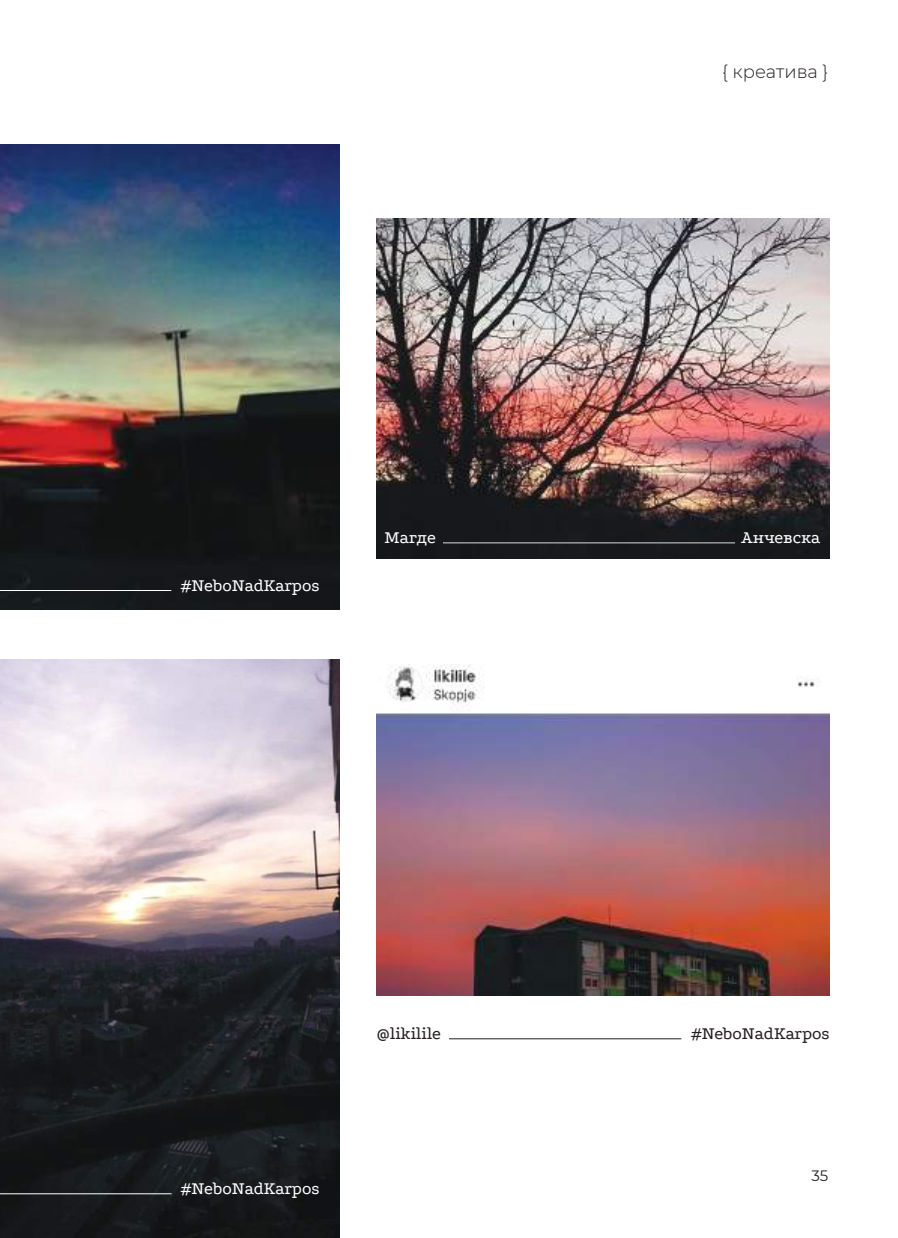
<style>
.page{position:relative;width:898px;height:1238px;background:#fff}
.page>*{position:absolute;margin:0;border:0;box-sizing:border-box;transform-origin:0 0}
.t1{font:18px "Podkova";color:#fff}
.t2{font:18px "Podkova";color:#241f1f}
.t3{font:300 18px "Montserrat";color:#241f1f}
.t4{font:15px "Montserrat";color:#241f1f}
</style>
<div class="page">
<img style="left:0;top:144px;width:340px;height:465px">
<img style="left:376px;top:219px;width:453px;height:339px">
<img style="left:0;top:659px;width:340px;height:578px">
<hr style="left:0;top:1193px;width:171px;height:1px;background:#fff">
<img style="left:376px;top:664px;width:453px;height:331px">
<hr style="left:449px;top:1038px;width:232px;height:1px;background:#241f1f">
<hr style="left:0;top:590px;width:171px;height:1px;background:#fff">
<hr style="left:443px;top:542px;width:291px;height:1px;background:#fff">
<p class="t3" style="left:722px;top:60px;width:108px">{ креатива }</p>
<p class="t1" style="left:181px;top:573px;width:140px">#NeboNadKarpos</p>
<p class="t1" style="left:384px;top:525px;width:53px">Магде</p>
<p class="t1" style="left:740px;top:525px;width:81px">Анчевска</p>
<p class="t1" style="left:181px;top:1176px;width:140px">#NeboNadKarpos</p>
<p class="t2" style="left:376px;top:1021px;width:66px">@likilile</p>
<p class="t2" style="left:690px;top:1021px;width:140px">#NeboNadKarpos</p>
<p class="t4" style="left:811px;top:1165px;width:18px">35</p>
</div>
